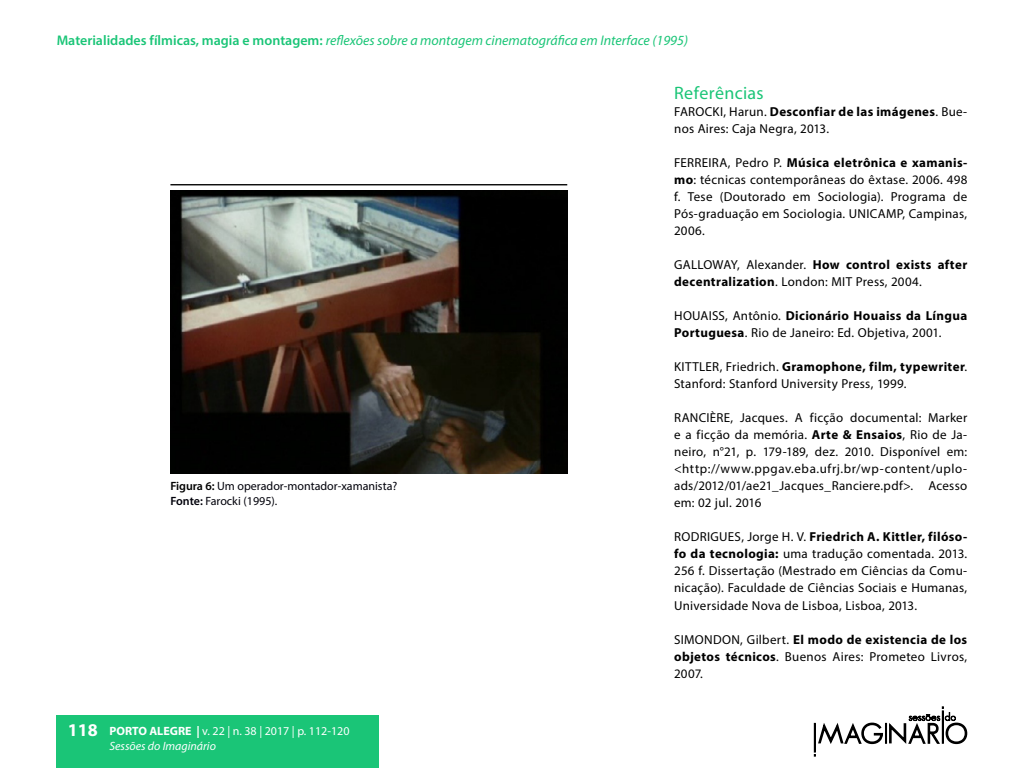
<style>
.page{position:relative;width:1024px;height:768px;background:#fff}
.page>*{position:absolute;margin:0;border:0;box-sizing:border-box;transform-origin:0 0}
.t1{font:18px "Myriad Pro";letter-spacing:.02em;color:#1ac577}
.t2{font:700 18px "Myriad Pro";color:#fff}
.t3{font:italic 14px "Myriad Pro";color:#1ac577}
.t4{font:13px/17px "Myriad Pro";letter-spacing:.02em;color:#000}
.t5{font:12px/15px "Myriad Pro";color:#00000a}
.t6{font:12px/15px "Myriad Pro";color:#fff}
.s1{font-weight:600;font-style:normal}
.s2{font-weight:700}
.s3{font-weight:600;color:#000}
.s4{font-weight:600}
.s5{font-style:italic}
</style>
<div class="page">
<div style="left:57px;top:715px;width:322px;height:53px;background:#1ac577"></div>
<svg style="left:814px;top:706px;width:154px;height:51px"></svg>
<img style="left:170px;top:190px;width:397px;height:284px">
<hr style="left:170px;top:184px;width:397px;height:1px;background:#000">
<p class="t3" style="left:57px;top:32px;width:633px"><span class="s1">Materialidades fílmicas, magia e montagem:</span> reflexões sobre a montagem cinematográfica em Interface (1995)</p>
<h1 class="t1" style="left:674px;top:81px;width:91px">Referências</h1>
<p class="t4" style="left:674px;top:103px;width:295px">FAROCKI, Harun. <span class="s2">Desconfiar de las imágenes</span>. Bue&shy;nos Aires: Caja Negra, 2013.</p>
<p class="t4" style="left:674px;top:154px;width:295px;text-align:justify">FERREIRA, Pedro P. <span class="s2">Música eletrônica e xamanis&shy;mo</span>: técnicas contemporâneas do êxtase. 2006. 498 f. Tese (Doutorado em Sociologia). Programa de Pós-graduação em Sociologia. UNICAMP, Campinas, 2006.</p>
<p class="t4" style="left:674px;top:256px;width:295px">GALLOWAY, Alexander. <span class="s2">How control exists after decentralization</span>. London: MIT Press, 2004.</p>
<p class="t4" style="left:674px;top:307px;width:295px">HOUAISS, Antônio. <span class="s2">Dicionário Houaiss da Língua<br>Portuguesa</span>. Rio de Janeiro: Ed. Objetiva, 2001.</p>
<p class="t4" style="left:674px;top:358px;width:295px">KITTLER, Friedrich. <span class="s2">Gramophone, film, typewriter</span>.<br>Stanford: Stanford University Press, 1999.</p>
<p class="t4" style="left:674px;top:409px;width:295px;text-align:justify">RANCIÈRE, Jacques. A ficção documental: Marker e a ficção da memória. <span class="s2">Arte &amp; Ensaios</span>, Rio de Ja&shy;neiro, n°21, p. 179-189, dez. 2010. Disponível em: &lt;http://www.ppgav.eba.ufrj.br/wp-content/uplo&shy;ads/2012/01/ae21_Jacques_Ranciere.pdf&gt;. Acesso em: 02 jul. 2016</p>
<p class="t4" style="left:674px;top:528px;width:295px;text-align:justify">RODRIGUES, Jorge H. V. <span class="s2">Friedrich A. Kittler, filóso&shy;fo da tecnologia:</span> uma tradução comentada. 2013.<br>256 f. Dissertação (Mestrado em Ciências da Comu&shy;nicação). Faculdade de Ciências Sociais e Humanas, Universidade Nova de Lisboa, Lisboa, 2013.</p>
<p class="t4" style="left:674px;top:631px;width:295px;text-align:justify">SIMONDON, Gilbert. <span class="s2">El modo de existencia de los objetos técnicos</span>. Buenos Aires: Prometeo Livros, 2007.</p>
<p class="t5" style="left:170px;top:478px;width:228px"><span class="s3">Figura 6:</span> Um operador-montador-xamanista?<br><span class="s4">Fonte:</span> Farocki (1995).</p>
<h1 class="t2" style="left:68px;top:718px;width:31px">118</h1>
<p class="t6" style="left:109px;top:724px;width:242px"><span class="s2">PORTO ALEGRE |</span> v. 22 | n. 38 | 2017 | p. 112-120<br><span class="s5">Sessões do Imaginário</span></p>
</div>
